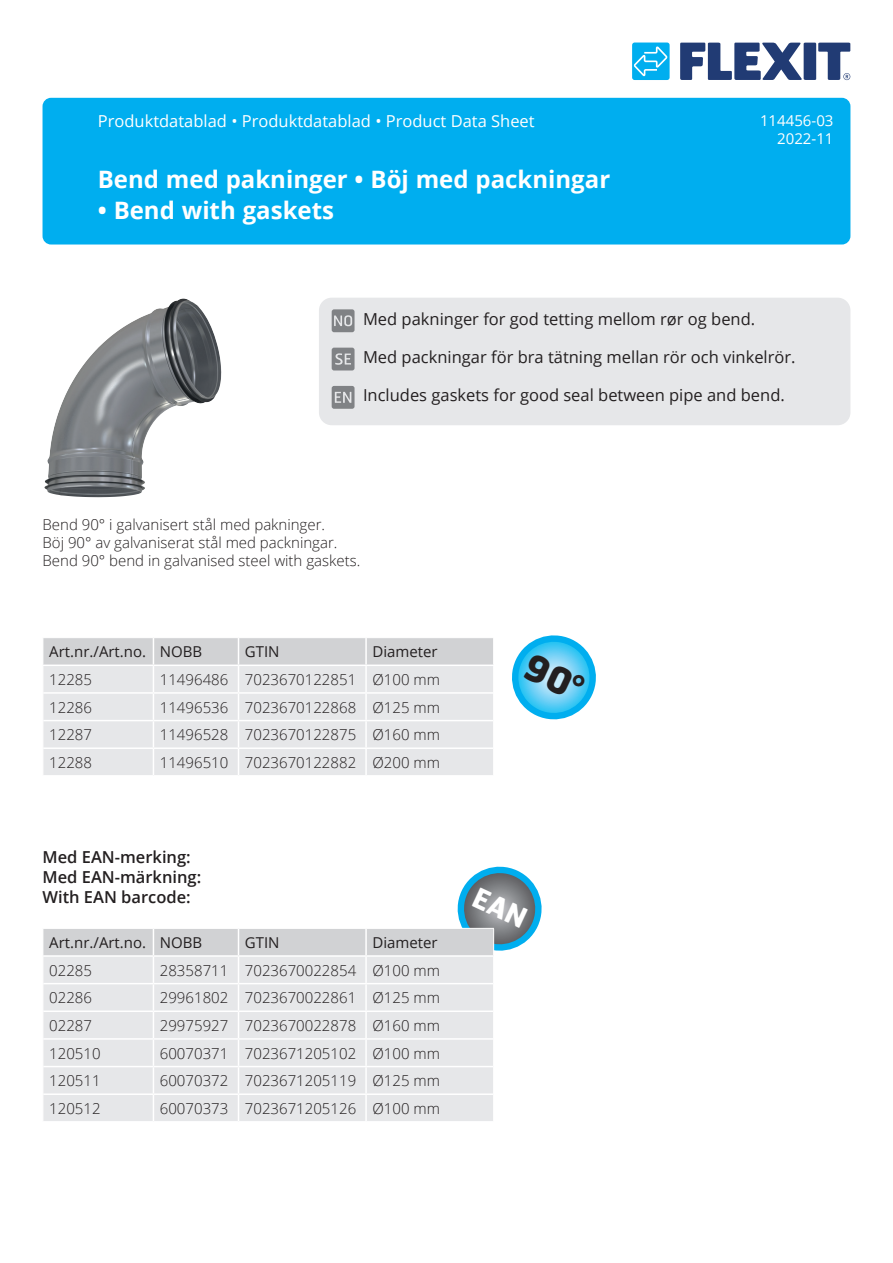
<style>
.page{position:relative;width:893px;height:1263px;background:#fff}
.page>*{position:absolute;margin:0;border:0;box-sizing:border-box;transform-origin:0 0}
.t1{font:700 24px "Open Sans";color:#fff}
.t2{font:16.5px "Open Sans";color:#231f20}
.t3{font:16.5px "Open Sans";color:#fff}
.t4{font:600 16.5px/19.8px "Open Sans";color:#231f20}
.t5{font:300 15px/18px "Open Sans";color:#231f20}
.t6{font:15px "Open Sans";color:#231f20}
.t7{font:15px/18px "Open Sans";color:#fff;text-align:right}
</style>
<div class="page">
<div style="left:43px;top:98px;width:807px;height:146px;background:#00aeef;border-radius:9px"></div>
<svg style="left:680px;top:43px;width:170px;height:37px"></svg>
<div style="left:632px;top:43px;width:38px;height:37px;background:#00aeef;border-radius:3px"></div>
<svg style="left:634px;top:46px;width:34px;height:30px"></svg>
<img style="left:44px;top:300px;width:177px;height:197px">
<div style="left:319px;top:298px;width:531px;height:127px;background:#e6e7e9;border-radius:13px"></div>
<svg style="left:332px;top:348px;width:23px;height:22px"></svg>
<svg style="left:332px;top:309px;width:23px;height:23px"></svg>
<svg style="left:332px;top:386px;width:23px;height:23px"></svg>
<svg style="left:512px;top:635px;width:84px;height:85px"></svg>
<svg style="left:43px;top:638px;width:450px;height:137px;background:#e4e5e7"></svg>
<svg style="left:43px;top:866px;width:499px;height:255px"></svg>
<p class="t3" style="left:98px;top:110px;width:438px">Produktdatablad • Produktdatablad • Product Data Sheet</p>
<p class="t7" style="left:760px;top:111px;width:75px">114456-03<br>2022-11</p>
<h1 class="t1" style="left:98px;top:163px;width:514px">Bend med pakninger • Böj med packningar</h1>
<h1 class="t1" style="left:98px;top:194px;width:238px">• Bend with gaskets</h1>
<p class="t2" style="left:363px;top:308px;width:394px">Med pakninger for god tetting mellom rør og bend.</p>
<p class="t2" style="left:363px;top:346px;width:434px">Med packningar för bra tätning mellan rör och vinkelrör.</p>
<p class="t2" style="left:363px;top:384px;width:423px">Includes gaskets for good seal between pipe and bend.</p>
<p class="t5" style="left:43px;top:515px;width:319px">Bend 90° i galvanisert stål med pakninger.<br>Böj 90° av galvaniserat stål med packningar.<br>Bend 90° bend in galvanised steel with gaskets.</p>
<p class="t6" style="left:49px;top:641px;width:154px">Art.nr./Art.no. NOBB</p>
<p class="t6" style="left:245px;top:641px;width:36px">GTIN</p>
<p class="t6" style="left:372px;top:641px;width:67px">Diameter</p>
<p class="t5" style="left:49px;top:670px;width:44px">12285</p>
<p class="t5" style="left:160px;top:670px;width:282px">11496486 7023670122851 Ø100 mm</p>
<p class="t5" style="left:49px;top:698px;width:44px">12286</p>
<p class="t5" style="left:160px;top:698px;width:282px">11496536 7023670122868 Ø125 mm</p>
<p class="t5" style="left:49px;top:725px;width:44px">12287</p>
<p class="t5" style="left:160px;top:725px;width:282px">11496528 7023670122875 Ø160 mm</p>
<p class="t5" style="left:49px;top:753px;width:44px">12288</p>
<p class="t5" style="left:160px;top:753px;width:282px">11496510 7023670122882 Ø200 mm</p>
<p class="t4" style="left:43px;top:847px;width:160px">Med EAN-merking:<br>Med EAN-märkning:<br>With EAN barcode:</p>
<p class="t6" style="left:49px;top:932px;width:154px">Art.nr./Art.no. NOBB</p>
<p class="t6" style="left:245px;top:932px;width:36px">GTIN</p>
<p class="t6" style="left:372px;top:932px;width:67px">Diameter</p>
<p class="t5" style="left:49px;top:961px;width:44px">02285</p>
<p class="t5" style="left:160px;top:961px;width:282px">28358711 7023670022854 Ø100 mm</p>
<p class="t5" style="left:49px;top:988px;width:44px">02286</p>
<p class="t5" style="left:160px;top:988px;width:282px">29961802 7023670022861 Ø125 mm</p>
<p class="t5" style="left:49px;top:1016px;width:44px">02287</p>
<p class="t5" style="left:160px;top:1016px;width:282px">29975927 7023670022878 Ø160 mm</p>
<p class="t5" style="left:49px;top:1044px;width:53px">120510</p>
<p class="t5" style="left:160px;top:1044px;width:282px">60070371 7023671205102 Ø100 mm</p>
<p class="t5" style="left:49px;top:1071px;width:53px">120511</p>
<p class="t5" style="left:160px;top:1071px;width:282px">60070372 7023671205119 Ø125 mm</p>
<p class="t5" style="left:49px;top:1099px;width:53px">120512</p>
<p class="t5" style="left:160px;top:1099px;width:282px">60070373 7023671205126 Ø100 mm</p>
</div>
